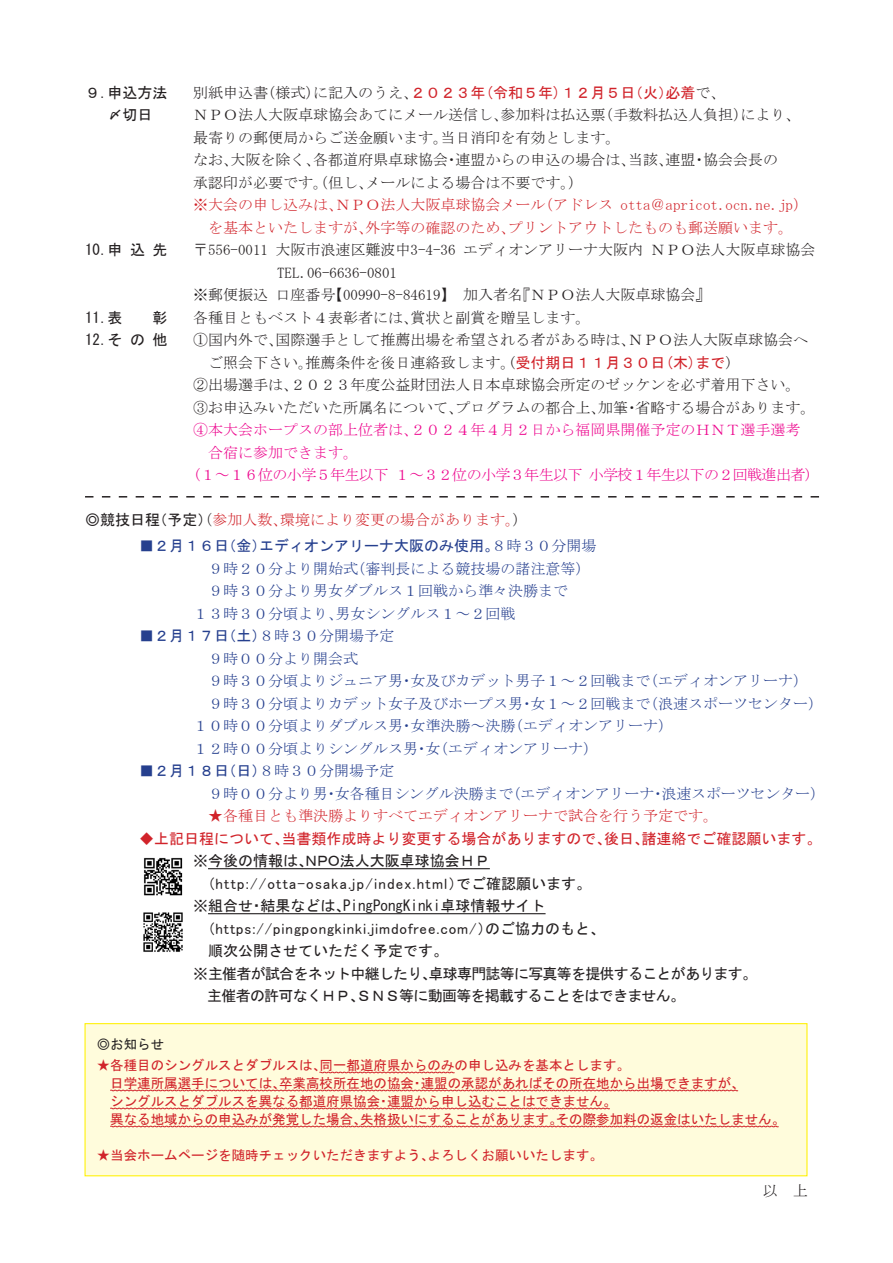
<style>
.page{position:relative;width:893px;height:1263px;background:#fff}
.page>*{position:absolute;margin:0;border:0;box-sizing:border-box;transform-origin:0 0}
.t1{font:15px/22.5px "MS Mincho";color:#231f20}
.t2{font:15px "MS Mincho";color:#253f8e}
.t3{font:15px/22.5px "MS Mincho";color:#d1232a}
.t4{font:15px "MS Gothic";letter-spacing:-.05em;color:#231f20}
.t5{font:15px "MS Gothic";color:#d1232a}
.t6{font:15px "MS Gothic";color:#231f20}
.t7{font:15px "MS Gothic";color:#253f8e}
.t8{font:15px "MS P Gothic";letter-spacing:.06em;color:#231f20}
.t9{font:15px "MS Mincho";letter-spacing:-.04em;color:#ed028c}
.t10{font:15px "MS P Gothic";letter-spacing:.08em;color:#231f20}
.t11{font:15px "MS Mincho";color:#ed028c}
.t12{font:13.5px "MS Gothic";color:#d1232a}
.t13{font:13.5px "MS Gothic";color:#231f20}
.s1{font-family:"MS Mincho";color:#231f20}
.s2{font-family:"MS Gothic";color:#d1232a}
.s3{color:#ed028c}
.s4{font-family:"MS Gothic";color:#231f20}
.s5{color:#231f20}
.s6{font-family:"MS Mincho"}
.s7{font-family:"MS Gothic"}
.s8{font-family:"MS P Gothic"}
</style>
<div class="page">
<div style="left:85px;top:1023px;width:722px;height:153px;background:#fffcdc;border:1px solid #fff101"></div>
<hr style="left:208px;top:868px;width:282px;height:1px;background:#231f20">
<hr style="left:208px;top:913px;width:338px;height:1px;background:#231f20">
<svg style="left:319px;top:1071px;width:136px;height:2px"></svg>
<svg style="left:110px;top:1089px;width:628px;height:2px"></svg>
<svg style="left:110px;top:1107px;width:500px;height:2px"></svg>
<svg style="left:110px;top:1125px;width:669px;height:2px"></svg>
<svg style="left:85px;top:496px;width:734px;height:1px"></svg>
<img style="left:144px;top:857px;width:39px;height:39px">
<img style="left:143px;top:912px;width:40px;height:40px">
<p class="t4" style="left:85px;top:85px;width:84px">９．申込方法</p>
<p class="t5" style="left:193px;top:85px;width:534px"><span class="s1">別紙申込書（様式）に記入のうえ、</span>２０２３年(令和５年)１２月５日（火）必着<span class="s1">で、</span></p>
<p class="t4" style="left:108px;top:108px;width:46px">〆切日</p>
<p class="t1" style="left:193px;top:104px;width:609px">ＮＰＯ法人大阪卓球協会あてにメール送信し、参加料は払込票（手数料払込人負担）により、最寄りの郵便局からご送金願います。当日消印を有効とします。</p>
<p class="t1" style="left:193px;top:149px;width:586px">なお、大阪を除く、各都道府県卓球協会・連盟からの申込の場合は、当該、連盟・協会会長の</p>
<p class="t1" style="left:193px;top:171px;width:391px">承認印が必要です。（但し、メールによる場合は不要です。）</p>
<p class="t3" style="left:193px;top:194px;width:616px">※大会の申し込みは、ＮＰＯ法人大阪卓球協会メール（アドレス otta＠apricot．ocn．ne．jp）　を基本といたしますが、外字等の確認のため、プリントアウトしたものも郵送願います。</p>
<p class="t4" style="left:85px;top:243px;width:84px">10．申込先</p>
<p class="t1" style="left:193px;top:239px;width:624px">〒556-0011 大阪市浪速区難波中3-4-36 エディオンアリーナ大阪内ＮＰＯ法人大阪卓球協会</p>
<p class="t1" style="left:247px;top:261px;width:151px">　　TEL．06-6636-0801</p>
<p class="t1" style="left:193px;top:284px;width:519px">※郵便振込口座番号【00990-8-84619】　加入者名『ＮＰＯ法人大阪卓球協会』</p>
<p class="t4" style="left:85px;top:310px;width:84px">11．表　　彰</p>
<p class="t1" style="left:193px;top:306px;width:399px">各種目ともベスト４表彰者には、賞状と副賞を贈呈します。</p>
<p class="t4" style="left:85px;top:333px;width:84px">12．その他</p>
<p class="t1" style="left:193px;top:329px;width:616px">①国内外で、国際選手として推薦出場を希望される者がある時は、ＮＰＯ法人大阪卓球協会へ</p>
<p class="t1" style="left:193px;top:351px;width:541px">　ご照会下さい。推薦条件を後日連絡致します。(<span class="s2">受付期日１１月３０日(木)まで</span>)</p>
<p class="t1" style="left:193px;top:374px;width:609px">②出場選手は、２０２３年度公益財団法人日本卓球協会所定のゼッケンを必ず着用下さい。</p>
<p class="t1" style="left:193px;top:396px;width:624px">③お申込みいただいた所属名について、プログラムの都合上、加筆・省略する場合があります。<br><span class="s3">④本大会ホープスの部上位者は、２０２４年４月２日から福岡県開催予定のＨＮＴ選手選考</span></p>
<p class="t11" style="left:193px;top:445px;width:166px">　合宿に参加できます。</p>
<p class="t9" style="left:193px;top:468px;width:621px">(１～１６位の小学５年生以下１～３２位の小学３年生以下小学校１年生以下の２回戦進出者)</p>
<p class="t3" style="left:85px;top:509px;width:444px"><span class="s4">◎競技日程（予定）</span><span class="s5">（</span>参加人数、環境により変更の場合があります。<span class="s5">）</span></p>
<p class="t7" style="left:139px;top:538px;width:459px">■２月１６日（金）エディオンアリーナ大阪のみ使用。<span class="s6">８時３０分開場</span></p>
<p class="t2" style="left:193px;top:561px;width:399px">　９時２０分より開始式（審判長による競技場の諸注意等）</p>
<p class="t2" style="left:193px;top:583px;width:376px">　９時３０分より男女ダブルス１回戦から準々決勝まで</p>
<p class="t2" style="left:193px;top:606px;width:324px">１３時３０分頃より、男女シングルス１～２回戦</p>
<p class="t7" style="left:139px;top:628px;width:256px">■２月１７日（土）<span class="s6">８時３０分開場予定</span></p>
<p class="t2" style="left:193px;top:651px;width:166px">　９時００分より開会式</p>
<p class="t2" style="left:193px;top:673px;width:616px">　９時３０分頃よりジュニア男・女及びカデット男子１～２回戦まで（エディオンアリーナ）</p>
<p class="t2" style="left:193px;top:696px;width:631px">　９時３０分頃よりカデット女子及びホープス男・女１～２回戦まで（浪速スポーツセンター）</p>
<p class="t2" style="left:193px;top:718px;width:481px">１０時００分頃よりダブルス男・女準決勝～決勝（エディオンアリーナ）</p>
<p class="t2" style="left:193px;top:741px;width:406px">１２時００分頃よりシングルス男・女（エディオンアリーナ）</p>
<p class="t7" style="left:139px;top:763px;width:256px">■２月１８日（日）<span class="s6">８時３０分開場予定</span></p>
<p class="t2" style="left:193px;top:786px;width:633px">　９時００分より男・女各種目シングル決勝まで（エディオンアリーナ・浪速スポーツセンター）</p>
<p class="t3" style="left:193px;top:804px;width:526px"><span class="s4">　</span><span class="s7">★</span>各種目とも準決勝よりすべてエディオンアリーナで試合を行う予定です。</p>
<p class="t5" style="left:139px;top:831px;width:684px">◆上記日程について、当書類作成時より変更する場合がありますので、後日、諸連絡でご確認願います。</p>
<p class="t6" style="left:193px;top:853px;width:298px">※今後の情報は、<span class="s8">ＮＰＯ法人</span>大阪卓球協会ＨＰ</p>
<p class="t10" style="left:193px;top:876px;width:400px"><span class="s7">　（</span>http://otta-osaka.jp/index.html<span class="s7">）でご確認願います。</span></p>
<p class="t6" style="left:193px;top:898px;width:354px">※組合せ・結果などは、PingPongKinki卓球情報サイト</p>
<p class="t8" style="left:193px;top:921px;width:414px"><span class="s7">　（</span>https://pingpongkinki.jimdofree.com/<span class="s7">）のご協力のもと、</span></p>
<p class="t6" style="left:193px;top:943px;width:256px">　順次公開させていただく予定です。</p>
<p class="t4" style="left:193px;top:966px;width:566px">※主催者が試合をネット中継したり、卓球専門誌等に写真等を提供することがあります。</p>
<p class="t4" style="left:193px;top:988px;width:494px">　主催者の許可なくＨＰ、ＳＮＳ等に動画等を掲載することをはできません。</p>
<p class="t13" style="left:97px;top:1037px;width:69px">◎お知らせ</p>
<p class="t12" style="left:97px;top:1058px;width:535px">★各種目のシングルスとダブルスは、同一都道府県からのみの申し込みを基本とします。</p>
<p class="t12" style="left:110px;top:1076px;width:636px">日学連所属選手については、卒業高校所在地の協会・連盟の承認があればその所在地から出場できますが、</p>
<p class="t12" style="left:110px;top:1094px;width:508px">シングルスとダブルスを異なる都道府県協会・連盟から申し込むことはできません。</p>
<p class="t12" style="left:110px;top:1112px;width:676px">異なる地域からの申込みが発覚した場合、失格扱いにすることがあります。その際参加料の返金はいたしません。</p>
<p class="t12" style="left:97px;top:1148px;width:508px">★当会ホームページを随時チェックいただきますよう、よろしくお願いいたします。</p>
<p class="t1" style="left:763px;top:1179px;width:46px">以　上</p>
</div>
